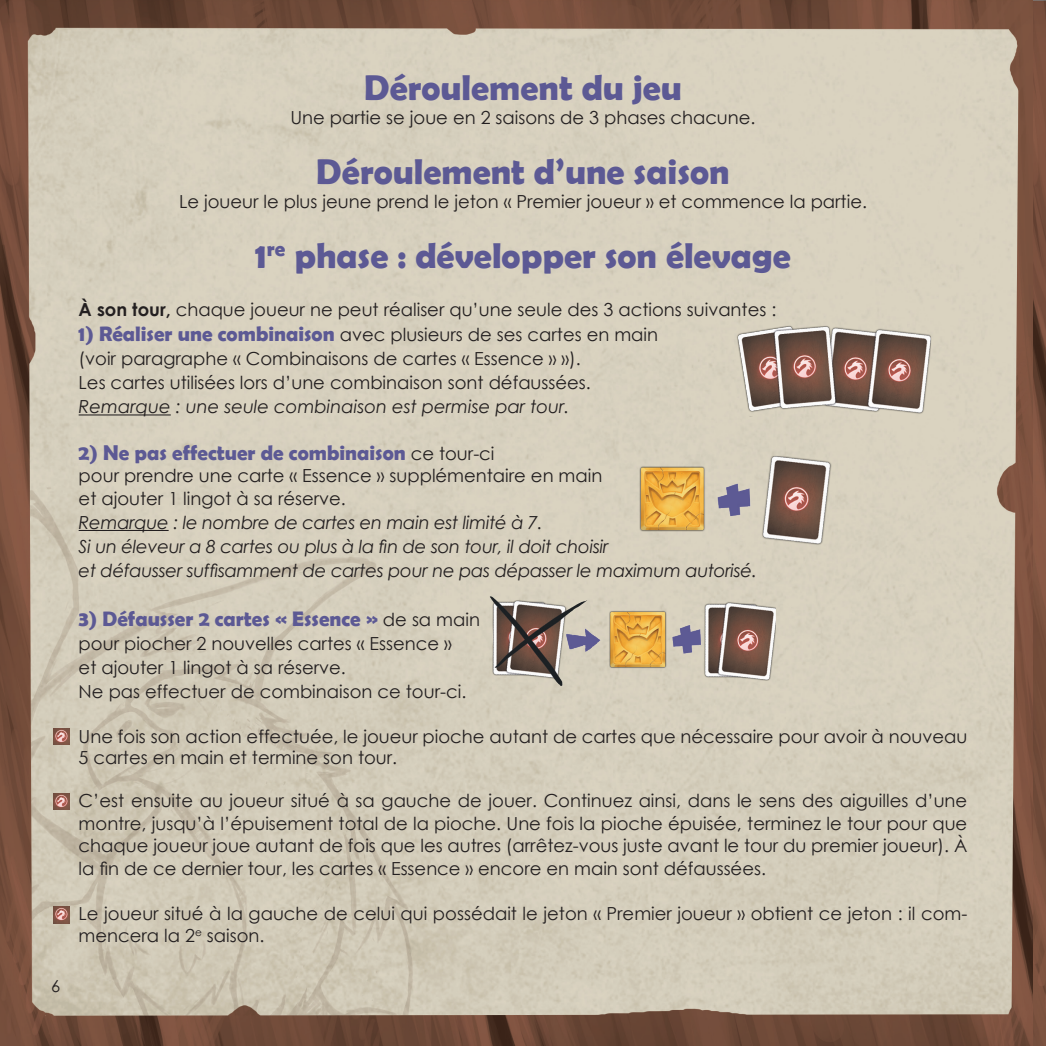
<style>
.page{position:relative;width:1046px;height:1046px;background:#fff}
.page>*{position:absolute;margin:0;border:0;box-sizing:border-box;transform-origin:0 0}
.t1{font:700 36px "Berlin Sans FB Demi";color:#5c5994}
.t2{font:700 21px "Berlin Sans FB Demi";color:#5c5994}
.t3{font:18px/22.5px "Century Gothic";color:#231f20}
.t4{font:italic 18px/24px "Century Gothic";letter-spacing:-.015em;color:#231f20}
.t5{font:16.5px "Century Gothic";color:#231f20}
.s1{font-weight:700}
.s2{font-family:"Berlin Sans FB Demi";font-weight:700;font-size:21px;color:#5c5994}
.s3{font-family:"Century Gothic";font-weight:400;font-size:18px;color:#231f20}
</style>
<div class="page">
<img style="left:0;top:0;width:1046px;height:1046px">
<hr style="left:79px;top:414px;width:92px;height:1px;background:#231f20">
<hr style="left:79px;top:530px;width:90px;height:1px;background:#231f20">
<img style="left:53px;top:728px;width:17px;height:17px">
<img style="left:53px;top:793px;width:17px;height:17px">
<img style="left:53px;top:906px;width:17px;height:17px">
<img style="left:735px;top:325px;width:196px;height:92px">
<img style="left:489px;top:593px;width:287px;height:106px">
<img style="left:632px;top:456px;width:201px;height:91px">
<p class="t5" style="left:51px;top:974px;width:11px">6</p>
<h1 class="t1" style="left:364px;top:67px;width:319px">Déroulement du jeu</h1>
<p class="t3" style="left:290px;top:106px;width:467px">Une partie se joue en 2 saisons de 3 phases chacune.</p>
<h1 class="t1" style="left:316px;top:151px;width:415px">Déroulement d’une saison</h1>
<p class="t3" style="left:179px;top:190px;width:689px">Le joueur le plus jeune prend le jeton « Premier joueur » et commence la partie.</p>
<h1 class="t1" style="left:255px;top:235px;width:537px">1<sup>re</sup> phase : développer son élevage</h1>
<p class="t3" style="left:79px;top:298px;width:699px"><span class="s1">à son tour,</span> chaque joueur ne peut réaliser qu’une seule des 3 actions suivantes :</p>
<p class="t3" style="left:79px;top:322px;width:581px;line-height:24px"><span class="s2">1) Réaliser une combinaison</span> avec plusieurs de ses cartes en main (voir paragraphe « Combinaisons de cartes « Essence » »).<br>Les cartes utilisées lors d’une combinaison sont défaussées.</p>
<p class="t4" style="left:79px;top:394px;width:492px">Remarque : une seule combinaison est permise par tour.</p>
<p class="t2" style="left:79px;top:440px;width:417px">2) Ne pas effectuer de combinaison <span class="s3">ce tour-ci</span></p>
<p class="t3" style="left:79px;top:464px;width:525px">pour prendre une carte « Essence » supplémentaire en main et ajouter 1 lingot à sa réserve.</p>
<p class="t4" style="left:79px;top:510px;width:680px">Remarque : le nombre de cartes en main est limité à 7.<br>Si un éleveur a 8 cartes ou plus à la fin de son tour, il doit choisir<br>et défausser suffisamment de cartes pour ne pas dépasser le maximum autorisé.</p>
<p class="t2" style="left:79px;top:607px;width:403px">3) Défausser 2 cartes « Essence » <span class="s3">de sa main</span></p>
<p class="t3" style="left:79px;top:631px;width:389px;line-height:24px">pour piocher 2 nouvelles cartes « Essence » et ajouter 1 lingot à sa réserve.<br>Ne pas effectuer de combinaison ce tour-ci.</p>
<p class="t3" style="left:79px;top:726px;width:890px;line-height:21px">Une fois son action effectuée, le joueur pioche autant de cartes que nécessaire pour avoir à nouveau<br>5 cartes en main et termine son tour.</p>
<p class="t3" style="left:79px;top:789px;width:890px;text-align:justify">C’est ensuite au joueur situé à sa gauche de jouer. Continuez ainsi, dans le sens des aiguilles d’une montre, jusqu’à l’épuisement total de la pioche. Une fois la pioche épuisée, terminez le tour pour que chaque joueur joue autant de fois que les autres (arrêtez-vous juste avant le tour du premier joueur). à la fin de ce dernier tour, les cartes « Essence » encore en main sont défaussées.</p>
<p class="t3" style="left:79px;top:902px;width:890px">Le joueur situé à la gauche de celui qui possédait le jeton « Premier joueur » obtient ce jeton : il com&shy;mencera la 2<sup>e</sup> saison.</p>
</div>
